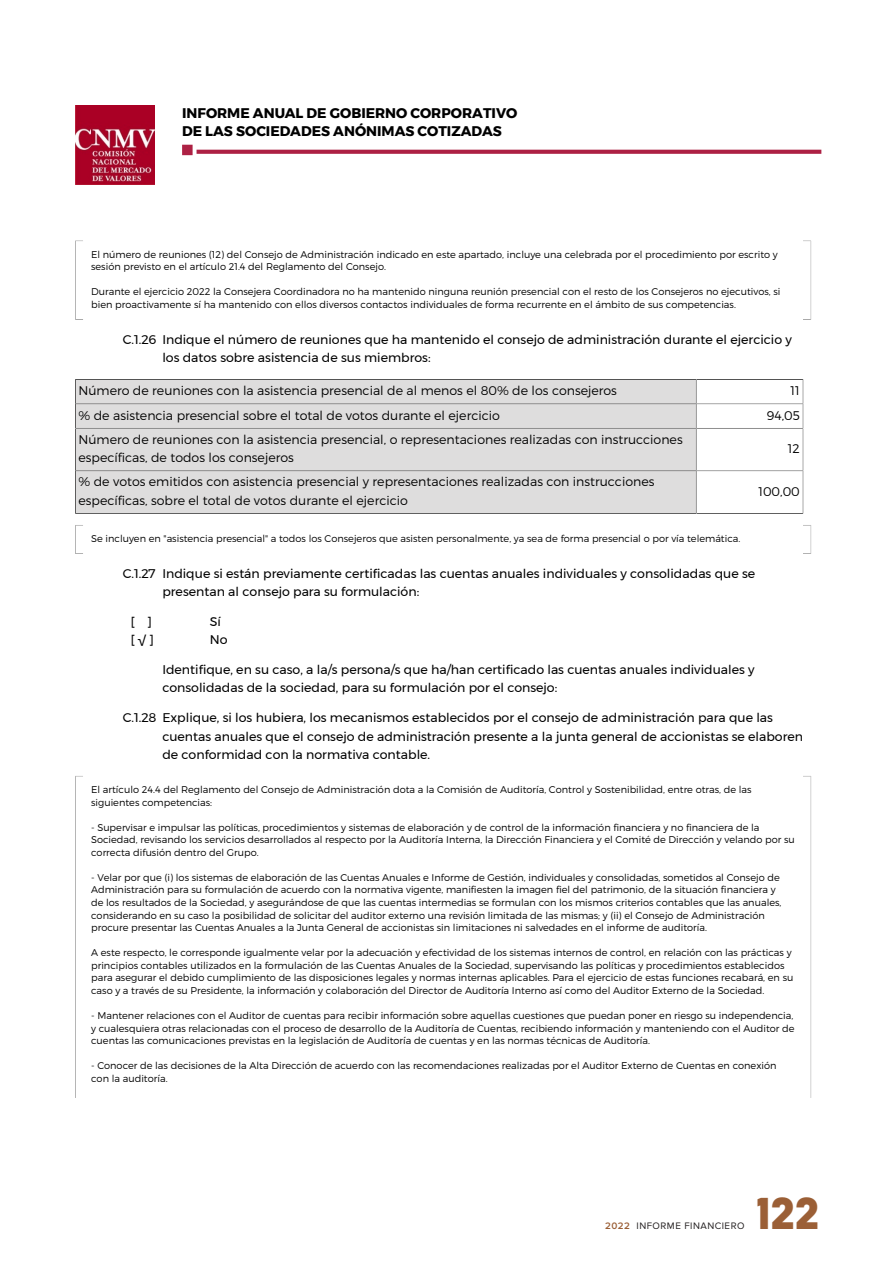
<style>
.page{position:relative;width:893px;height:1263px;background:#fff}
.page>*{position:absolute;margin:0;border:0;box-sizing:border-box;transform-origin:0 0}
.t1{font:700 45px "Platform";color:#9b5f36}
.t2{font:700 13.95px/18.1px "Montserrat";color:#000}
.t3{font:12.6px/18.1px "Montserrat";color:#000}
.t4{font:300 12.6px/18.1px "Montserrat";color:#000}
.t5{font:300 9.75px/12.6px "Montserrat";color:#000}
.t6{font:9.75px "Proxima Nova";letter-spacing:.05em;color:#231f20}
.s1{font-weight:600;color:#9b5f36}
</style>
<div class="page">
<img style="left:75px;top:106px;width:79px;height:79px">
<div style="left:182px;top:145px;width:11px;height:10px;background:#ad2144"></div>
<svg style="left:197px;top:150px;width:624px;height:4px;background:#b02a4c"></svg>
<svg style="left:75px;top:240px;width:8px;height:80px"></svg>
<svg style="left:803px;top:240px;width:8px;height:80px"></svg>
<svg style="left:75px;top:379px;width:729px;height:135px;background:#dedddd"></svg>
<hr style="left:696px;top:471px;width:1px;height:42px;background:#000">
<svg style="left:75px;top:525px;width:8px;height:29px"></svg>
<svg style="left:803px;top:525px;width:8px;height:29px"></svg>
<svg style="left:75px;top:776px;width:8px;height:322px"></svg>
<svg style="left:803px;top:776px;width:8px;height:322px"></svg>
<p class="t2" style="left:182px;top:104px;width:337px">INFORME ANUAL DE GOBIERNO CORPORATIVO<br>DE LAS SOCIEDADES ANÓNIMAS COTIZADAS</p>
<p class="t5" style="left:91px;top:248px;width:688px">El número de reuniones (12) del Consejo de Administración indicado en este apartado, incluye una celebrada por el procedimiento por escrito y sesión previsto en el artículo 21.4 del Reglamento del Consejo.</p>
<p class="t5" style="left:91px;top:285px;width:691px">Durante el ejercicio 2022 la Consejera Coordinadora no ha mantenido ninguna reunión presencial con el resto de los Consejeros no ejecutivos, si bien proactivamente sí ha mantenido con ellos diversos contactos individuales de forma recurrente en el ámbito de sus competencias.</p>
<p class="t3" style="left:162px;top:330px;width:631px;text-indent:-40px">C.1.26 Indique el número de reuniones que ha mantenido el consejo de administración durante el ejercicio y los datos sobre asistencia de sus miembros:</p>
<p class="t4" style="left:78px;top:381px;width:540px">Número de reuniones con la asistencia presencial de al menos el 80% de los consejeros</p>
<p class="t4" style="left:790px;top:381px;width:11px">11</p>
<p class="t4" style="left:78px;top:406px;width:423px">% de asistencia presencial sobre el total de votos durante el ejercicio</p>
<p class="t4" style="left:767px;top:406px;width:34px">94,05</p>
<p class="t4" style="left:78px;top:430px;width:606px">Número de reuniones con la asistencia presencial, o representaciones realizadas con instrucciones específicas, de todos los consejeros</p>
<p class="t4" style="left:788px;top:439px;width:13px">12</p>
<p class="t4" style="left:78px;top:473px;width:577px">% de votos emitidos con asistencia presencial y representaciones realizadas con instrucciones específicas, sobre el total de votos durante el ejercicio</p>
<p class="t4" style="left:758px;top:482px;width:43px">100,00</p>
<p class="t5" style="left:91px;top:532px;width:651px">Se incluyen en "asistencia presencial" a todos los Consejeros que asisten personalmente, ya sea de forma presencial o por vía telemática.</p>
<p class="t3" style="left:162px;top:564px;width:594px;text-indent:-40px">C.1.27 Indique si están previamente certificadas las cuentas anuales individuales y consolidadas que se presentan al consejo para su formulación:</p>
<p class="t3" style="left:131px;top:612px;width:25px">[ ] [ √ ]</p>
<p class="t3" style="left:210px;top:612px;width:19px">Sí<br>No</p>
<p class="t3" style="left:162px;top:660px;width:594px">Identifique, en su caso, a la/s persona/s que ha/han certificado las cuentas anuales individuales y consolidadas de la sociedad, para su formulación por el consejo:</p>
<p class="t3" style="left:162px;top:709px;width:642px;text-indent:-40px">C.1.28 Explique, si los hubiera, los mecanismos establecidos por el consejo de administración para que las cuentas anuales que el consejo de administración presente a la junta general de accionistas se elaboren de conformidad con la normativa contable.</p>
<p class="t5" style="left:91px;top:783px;width:662px">El artículo 24.4 del Reglamento del Consejo de Administración dota a la Comisión de Auditoría, Control y Sostenibilidad, entre otras, de las siguientes competencias:</p>
<p class="t5" style="left:91px;top:821px;width:705px">- Supervisar e impulsar las políticas, procedimientos y sistemas de elaboración y de control de la información financiera y no financiera de la<br>Sociedad, revisando los servicios desarrollados al respecto por la Auditoría Interna, la Dirección Financiera y el Comité de Dirección y velando por su correcta difusión dentro del Grupo.</p>
<p class="t5" style="left:91px;top:871px;width:692px">- Velar por que (i) los sistemas de elaboración de las Cuentas Anuales e Informe de Gestión, individuales y consolidadas, sometidos al Consejo de Administración para su formulación de acuerdo con la normativa vigente, manifiesten la imagen fiel del patrimonio, de la situación financiera y de los resultados de la Sociedad, y asegurándose de que las cuentas intermedias se formulan con los mismos criterios contables que las anuales, considerando en su caso la posibilidad de solicitar del auditor externo una revisión limitada de las mismas; y (ii) el Consejo de Administración procure presentar las Cuentas Anuales a la Junta General de accionistas sin limitaciones ni salvedades en el informe de auditoría.</p>
<p class="t5" style="left:91px;top:946px;width:704px">A este respecto, le corresponde igualmente velar por la adecuación y efectividad de los sistemas internos de control, en relación con las prácticas y principios contables utilizados en la formulación de las Cuentas Anuales de la Sociedad, supervisando las políticas y procedimientos establecidos para asegurar el debido cumplimiento de las disposiciones legales y normas internas aplicables. Para el ejercicio de estas funciones recabará, en su caso y a través de su Presidente, la información y colaboración del Director de Auditoría Interno así como del Auditor Externo de la Sociedad.</p>
<p class="t5" style="left:91px;top:1009px;width:705px">- Mantener relaciones con el Auditor de cuentas para recibir información sobre aquellas cuestiones que puedan poner en riesgo su independencia, y cualesquiera otras relacionadas con el proceso de desarrollo de la Auditoría de Cuentas, recibiendo información y manteniendo con el Auditor de cuentas las comunicaciones previstas en la legislación de Auditoría de cuentas y en las normas técnicas de Auditoría.</p>
<p class="t5" style="left:91px;top:1059px;width:687px">- Conocer de las decisiones de la Alta Dirección de acuerdo con las recomendaciones realizadas por el Auditor Externo de Cuentas en conexión con la auditoría.</p>
<p class="t6" style="left:605px;top:1220px;width:141px"><span class="s1">2022</span> INFORME FINANCIERO</p>
<h1 class="t1" style="left:757px;top:1180px;width:63px">122</h1>
</div>
